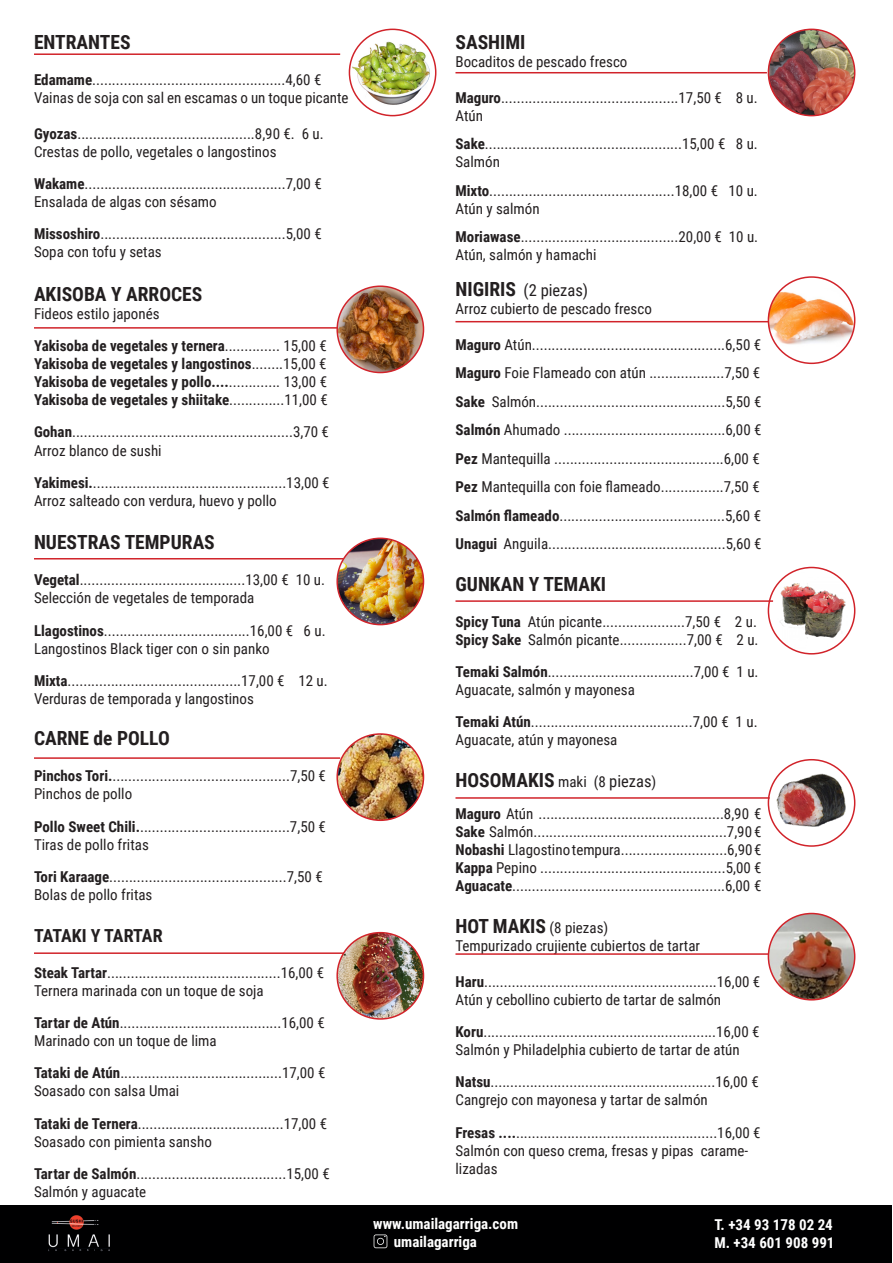
<style>
.page{position:relative;width:893px;height:1263px;background:#fff}
.page>*{position:absolute;margin:0;border:0;box-sizing:border-box;transform-origin:0 0}
.t1{font:700 19.5px "Roboto Condensed";color:#231f20}
.t2{font:700 18px "Roboto Condensed";letter-spacing:-.04em;color:#231f20}
.t3{font:16.5px "Roboto Condensed";color:#231f20}
.t4{font:15px/18px "Roboto Condensed";color:#231f20}
.t5{font:700 15px/18px "Roboto Condensed";color:#231f20;text-align:justify}
.t6{font:700 15px/18px "Roboto Condensed";color:#fff}
.s1{font-weight:700}
.s2{font-weight:400}
.s3{font-weight:700;font-size:19.5px}
.s4{font-weight:400;font-size:15px}
.s5{font-weight:400;font-size:16.5px}
</style>
<div class="page">
<hr style="left:34px;top:53px;width:306px;height:2px;background:#d1232a">
<hr style="left:34px;top:327px;width:306px;height:2px;background:#d1232a">
<hr style="left:34px;top:558px;width:322px;height:1px;background:#d1232a">
<hr style="left:34px;top:757px;width:306px;height:2px;background:#d1232a">
<hr style="left:34px;top:952px;width:315px;height:2px;background:#d1232a">
<hr style="left:455px;top:72px;width:312px;height:1px;background:#d1232a">
<hr style="left:455px;top:321px;width:315px;height:1px;background:#d1232a">
<hr style="left:455px;top:600px;width:318px;height:2px;background:#d1232a">
<hr style="left:455px;top:797px;width:315px;height:2px;background:#d1232a">
<hr style="left:455px;top:953px;width:315px;height:2px;background:#d1232a">
<div style="left:1px;top:1205px;width:891px;height:58px;background:#000001"></div>
<img style="left:48px;top:1215px;width:62px;height:36px">
<img style="left:349px;top:40px;width:87px;height:66px">
<div style="left:349px;top:29px;width:87px;height:87px;border:2px solid #d1232a;border-radius:50%"></div>
<img style="left:337px;top:538px;width:86px;height:87px;border-radius:43px">
<div style="left:336px;top:537px;width:88px;height:88px;border:2px solid #d1232a;border-radius:50%"></div>
<img style="left:774px;top:572px;width:77px;height:78px">
<div style="left:768px;top:567px;width:87px;height:87px;border:2px solid #d1232a;border-radius:50%"></div>
<img style="left:768px;top:761px;width:87px;height:80px">
<div style="left:768px;top:759px;width:87px;height:88px;border:2px solid #d1232a;border-radius:50%"></div>
<img style="left:768px;top:913px;width:87px;height:87px;border-radius:43px">
<div style="left:768px;top:913px;width:87px;height:87px;border:2px solid #d1232a;border-radius:50%"></div>
<img style="left:768px;top:288px;width:87px;height:58px">
<div style="left:768px;top:276px;width:87px;height:88px;border:2px solid #d1232a;border-radius:50%"></div>
<img style="left:768px;top:29px;width:87px;height:87px;border-radius:43px">
<div style="left:768px;top:29px;width:87px;height:87px;border:2px solid #d1232a;border-radius:50%"></div>
<img style="left:337px;top:286px;width:86px;height:86px;border-radius:43px">
<div style="left:336px;top:285px;width:88px;height:88px;border:2px solid #d1232a;border-radius:50%"></div>
<img style="left:337px;top:933px;width:86px;height:86px;border-radius:43px">
<div style="left:336px;top:932px;width:88px;height:88px;border:2px solid #d1232a;border-radius:50%"></div>
<img style="left:337px;top:734px;width:86px;height:86px;border-radius:43px">
<div style="left:336px;top:733px;width:88px;height:88px;border:2px solid #d1232a;border-radius:50%"></div>
<svg style="left:374px;top:1234px;width:13px;height:14px"></svg>
<h1 class="t1" style="left:34px;top:28px;width:98px">ENTRANTES</h1>
<p class="t4" style="left:34px;top:70px;width:316px"><span class="s1">Edamame</span>.................................................4,60 €<br>Vainas de soja con sal en escamas o un toque picante</p>
<p class="t4" style="left:34px;top:124px;width:291px"><span class="s1">Gyozas</span>.............................................8,90 €. 6 u.<br>Crestas de pollo, vegetales o langostinos</p>
<p class="t4" style="left:34px;top:174px;width:289px"><span class="s1">Wakame</span>...................................................7,00 €<br>Ensalada de algas con sésamo</p>
<p class="t4" style="left:34px;top:225px;width:289px"><span class="s1">Missoshiro</span>...............................................5,00 €<br>Sopa con tofu y setas</p>
<h1 class="t1" style="left:34px;top:280px;width:170px">AKISOBA Y ARROCES</h1>
<p class="t4" style="left:34px;top:297px;width:294px;line-height:32.4px">Fideos estilo japonés<br><span class="s1">Yakisoba de vegetales y ternera</span>.............. 15,00 €</p>
<p class="t5" style="left:34px;top:354px;width:295px">Yakisoba de vegetales y langostinos<span class="s2">........15,00 € </span>Yakisoba de vegetales y pollo....<span class="s2">............. 13,00 € </span>Yakisoba de vegetales y shiitake<span class="s2">..............11,00 €</span></p>
<p class="t4" style="left:34px;top:423px;width:297px"><span class="s1">Gohan</span>........................................................3,70 €<br>Arroz blanco de sushi</p>
<p class="t4" style="left:34px;top:473px;width:297px"><span class="s1">Yakimesi.</span>.................................................13,00 €<br>Arroz salteado con verdura, huevo y pollo</p>
<h1 class="t1" style="left:34px;top:528px;width:182px">NUESTRAS TEMPURAS</h1>
<p class="t4" style="left:34px;top:570px;width:293px"><span class="s1">Vegetal</span>..........................................13,00 € 10 u.<br>Selección de vegetales de temporada</p>
<p class="t4" style="left:34px;top:621px;width:293px"><span class="s1">Llagostinos</span>.....................................16,00 € 6 u.<br>Langostinos Black tiger con o sin panko</p>
<p class="t4" style="left:34px;top:671px;width:295px"><span class="s1">Mixta</span>............................................17,00 € 12 u.<br>Verduras de temporada y langostinos</p>
<h1 class="t1" style="left:34px;top:725px;width:137px">CARNE de POLLO</h1>
<p class="t4" style="left:34px;top:766px;width:294px"><span class="s1">Pinchos Tori.</span>.............................................7,50 €<br>Pinchos de pollo</p>
<p class="t4" style="left:34px;top:817px;width:293px"><span class="s1">Pollo Sweet Chili.</span>......................................7,50 €<br>Tiras de pollo fritas</p>
<p class="t4" style="left:34px;top:867px;width:290px"><span class="s1">Tori Karaage</span>.............................................7,50 €<br>Bolas de pollo fritas</p>
<p class="t2" style="left:34px;top:922px;width:130px">TATAKI Y TARTAR</p>
<p class="t4" style="left:34px;top:963px;width:292px"><span class="s1">Steak Tartar</span>............................................16,00 €<br>Ternera marinada con un toque de soja</p>
<p class="t4" style="left:34px;top:1013px;width:292px"><span class="s1">Tartar de Atún</span>.........................................16,00 €<br>Marinado con un toque de lima</p>
<p class="t4" style="left:34px;top:1063px;width:293px"><span class="s1">Tataki de Atún</span>.........................................17,00 €<br>Soasado con salsa Umai</p>
<p class="t4" style="left:34px;top:1114px;width:295px"><span class="s1">Tataki de Ternera</span>.....................................17,00 €<br>Soasado con pimienta sansho</p>
<p class="t4" style="left:34px;top:1164px;width:297px"><span class="s1">Tartar de Salmón</span>......................................15,00 €<br>Salmón y aguacate</p>
<h1 class="t1" style="left:455px;top:28px;width:72px">SASHIMI</h1>
<p class="t4" style="left:455px;top:52px;width:173px">Bocaditos de pescado fresco</p>
<p class="t4" style="left:455px;top:88px;width:304px"><span class="s1">Maguro</span>.............................................17,50 € 8 u.<br>Atún</p>
<p class="t4" style="left:455px;top:134px;width:304px"><span class="s1">Sake</span>..................................................15,00 € 8 u.<br>Salmón</p>
<p class="t4" style="left:455px;top:181px;width:304px"><span class="s1">Mixto</span>...............................................18,00 € 10 u.<br>Atún y salmón</p>
<p class="t4" style="left:455px;top:227px;width:304px"><span class="s1">Moriawase</span>........................................20,00 € 10 u.<br>Atún, salmón y hamachi</p>
<p class="t3" style="left:455px;top:278px;width:134px"><span class="s3">NIGIRIS</span> (2 piezas)</p>
<p class="t4" style="left:455px;top:299px;width:198px">Arroz cubierto de pescado fresco</p>
<p class="t4" style="left:455px;top:329px;width:308px;line-height:28.5px;text-align:justify"><span class="s1">Maguro</span> Atún.................................................6,50 € <span class="s1">Maguro</span> Foie Flameado con atún ...................7,50 € <span class="s1">Sake</span> Salmón................................................5,50 € <span class="s1">Salmón</span> Ahumado .........................................6,00 € <span class="s1">Pez</span> Mantequilla ...........................................6,00 € <span class="s1">Pez</span> Mantequilla con foie flameado................7,50 € <span class="s1">Salmón flameado</span>..........................................5,60 € <span class="s1">Unagui</span> Anguila.............................................5,60 €</p>
<h1 class="t1" style="left:455px;top:570px;width:152px">GUNKAN Y TEMAKI</h1>
<p class="t4" style="left:455px;top:612px;width:305px"><span class="s1">Spicy Tuna</span> Atún picante.....................7,50 € 2 u.<br><span class="s1">Spicy Sake</span> Salmón picante.................7,00 € 2 u.</p>
<p class="t4" style="left:455px;top:662px;width:305px"><span class="s1">Temaki Salmón</span>.....................................7,00 € 1 u.<br>Aguacate, salmón y mayonesa</p>
<p class="t4" style="left:455px;top:712px;width:304px"><span class="s1">Temaki Atún</span>.........................................7,00 € 1 u.<br>Aguacate, atún y mayonesa</p>
<h1 class="t1" style="left:455px;top:766px;width:202px">HOSOMAKIS <span class="s4">maki (8</span> <span class="s5">piezas</span><span class="s4">)</span></h1>
<p class="t4" style="left:455px;top:804px;width:308px;text-align:justify"><span class="s1">Maguro</span> Atún ...............................................8,90 € <span class="s1">Sake</span> Salmón.................................................7,90 € <span class="s1">Nobashi</span> Llagostino tempura...........................6,90 € <span class="s1">Kappa</span> Pepino ...............................................5,00 € <span class="s1">Aguacate</span>......................................................6,00 €</p>
<p class="t4" style="left:455px;top:918px;width:246px"><span class="s3">HOT MAKIS</span> (8 piezas)<br>Tempurizado crujiente cubiertos de tartar</p>
<p class="t4" style="left:455px;top:972px;width:306px"><span class="s1">Haru</span>...........................................................16,00 €<br>Atún y cebollino cubierto de tartar de salmón</p>
<p class="t4" style="left:455px;top:1022px;width:306px"><span class="s1">Koru</span>...........................................................16,00 €<br>Salmón y Philadelphia cubierto de tartar de atún</p>
<p class="t4" style="left:455px;top:1072px;width:305px"><span class="s1">Natsu</span>.........................................................16,00 €<br>Cangrejo con mayonesa y tartar de salmón</p>
<p class="t4" style="left:455px;top:1123px;width:307px"><span class="s1">Fresas ....</span>...................................................16,00 €<br>Salmón con queso crema, fresas y pipas carame&shy;lizadas</p>
<p class="t6" style="left:394px;top:1213px;width:126px;text-indent:-21px">www.umailagarriga.com umailagarriga</p>
<p class="t6" style="left:714px;top:1215px;width:122px">T. +34 93 178 02 24<br>M. +34 601 908 991</p>
</div>
